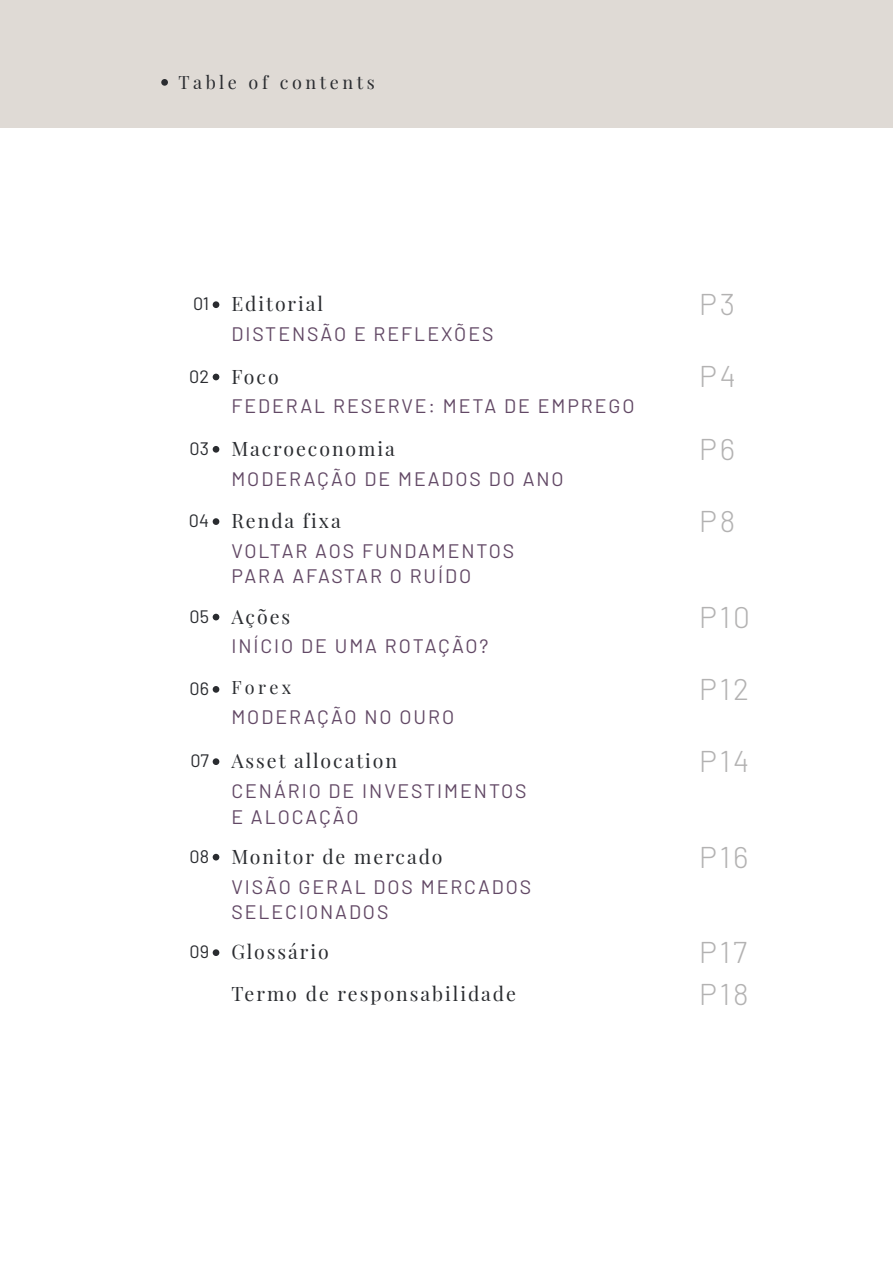
<style>
.page{position:relative;width:893px;height:1263px;background:#fff}
.page>*{position:absolute;margin:0;border:0;box-sizing:border-box;transform-origin:0 0}
.pagination_sommaire{font:300 30px "Barlow";letter-spacing:.1em;color:#b3b2b2}
.Sous_titre_sommaire{font:19.5px/25.5px "Barlow";letter-spacing:.1em;color:#624865}
.Titre_sommaire{font:19.5px "Playfair Display";letter-spacing:.1em;color:#2a2c30}
.Titre_IN{font:18px "Playfair Display";letter-spacing:.2em;color:#2a2c30}
.puce_sommaire{font:18px "Barlow";color:#2a2c30}
</style>
<div class="page">
<div style="left:0;top:0;width:893px;height:128px;background:#dfdad5"></div>
<div style="left:213px;top:301px;width:6px;height:7px;background:#2a2c30;border-radius:50%"></div>
<svg style="left:213px;top:374px;width:6px;height:6px"></svg>
<div style="left:213px;top:446px;width:6px;height:7px;background:#2a2c30;border-radius:50%"></div>
<div style="left:213px;top:518px;width:6px;height:7px;background:#2a2c30;border-radius:50%"></div>
<svg style="left:213px;top:614px;width:6px;height:6px"></svg>
<div style="left:213px;top:686px;width:6px;height:7px;background:#2a2c30;border-radius:50%"></div>
<div style="left:213px;top:758px;width:6px;height:7px;background:#2a2c30;border-radius:50%"></div>
<svg style="left:213px;top:854px;width:6px;height:6px"></svg>
<div style="left:213px;top:949px;width:6px;height:7px;background:#2a2c30;border-radius:50%"></div>
<div style="left:161px;top:79px;width:7px;height:7px;background:#2a2c30;border-radius:50%"></div>
<p class="Titre_IN" style="left:179px;top:68px;width:198px">Table of contents</p>
<p class="puce_sommaire" style="left:193px;top:291px;width:17px">01</p>
<p class="Titre_sommaire" style="left:231px;top:289px;width:93px">Editorial</p>
<p class="Sous_titre_sommaire" style="left:231px;top:320px;width:264px">DISTENSÃO E REFLEXÕES</p>
<p class="puce_sommaire" style="left:189px;top:363px;width:21px">02</p>
<p class="Titre_sommaire" style="left:231px;top:361px;width:49px">Foco</p>
<p class="Sous_titre_sommaire" style="left:231px;top:392px;width:405px">FEDERAL RESERVE: META DE EMPREGO</p>
<p class="puce_sommaire" style="left:190px;top:435px;width:21px">03</p>
<p class="Titre_sommaire" style="left:231px;top:433px;width:165px">Macroeconomia</p>
<p class="Sous_titre_sommaire" style="left:231px;top:464px;width:334px">MODERAÇÃO DE MEADOS DO ANO</p>
<p class="puce_sommaire" style="left:189px;top:508px;width:22px">04</p>
<p class="Titre_sommaire" style="left:231px;top:506px;width:111px">Renda fixa</p>
<p class="Sous_titre_sommaire" style="left:231px;top:537px;width:284px">VOLTAR AOS FUNDAMENTOS<br>PARA AFASTAR O RUÍDO</p>
<p class="puce_sommaire" style="left:190px;top:603px;width:21px">05</p>
<p class="Titre_sommaire" style="left:231px;top:601px;width:60px">Ações</p>
<p class="Sous_titre_sommaire" style="left:231px;top:632px;width:259px">INÍCIO DE UMA ROTAÇÃO?</p>
<p class="puce_sommaire" style="left:190px;top:675px;width:21px">06</p>
<p class="Titre_IN" style="left:231px;top:673px;width:61px">Forex</p>
<p class="Sous_titre_sommaire" style="left:231px;top:703px;width:224px">MODERAÇÃO NO OURO</p>
<p class="puce_sommaire" style="left:190px;top:748px;width:20px">07</p>
<p class="Titre_sommaire" style="left:231px;top:746px;width:167px">Asset allocation</p>
<p class="Sous_titre_sommaire" style="left:231px;top:777px;width:297px">CENÁRIO DE INVESTIMENTOS<br>E ALOCAÇÃO</p>
<p class="puce_sommaire" style="left:190px;top:843px;width:21px">08</p>
<p class="Titre_sommaire" style="left:231px;top:841px;width:213px">Monitor de mercado</p>
<p class="Sous_titre_sommaire" style="left:231px;top:872px;width:301px">VISÃO GERAL DOS MERCADOS<br>SELECIONADOS</p>
<p class="pagination_sommaire" style="left:699px;top:283px;width:37px">P3</p>
<p class="pagination_sommaire" style="left:699px;top:355px;width:38px">P4</p>
<p class="pagination_sommaire" style="left:699px;top:427px;width:37px">P6</p>
<p class="pagination_sommaire" style="left:699px;top:500px;width:38px">P8</p>
<p class="pagination_sommaire" style="left:699px;top:595px;width:53px">P10</p>
<p class="pagination_sommaire" style="left:699px;top:667px;width:52px">P12</p>
<p class="pagination_sommaire" style="left:699px;top:740px;width:52px">P14</p>
<p class="pagination_sommaire" style="left:699px;top:835px;width:51px">P16</p>
<p class="puce_sommaire" style="left:190px;top:939px;width:21px">09</p>
<p class="Titre_sommaire" style="left:231px;top:937px;width:99px">Glossário</p>
<p class="pagination_sommaire" style="left:699px;top:931px;width:50px">P17</p>
<p class="Titre_sommaire" style="left:231px;top:979px;width:286px">Termo de responsabilidade</p>
<p class="pagination_sommaire" style="left:699px;top:973px;width:51px">P18</p>
</div>
